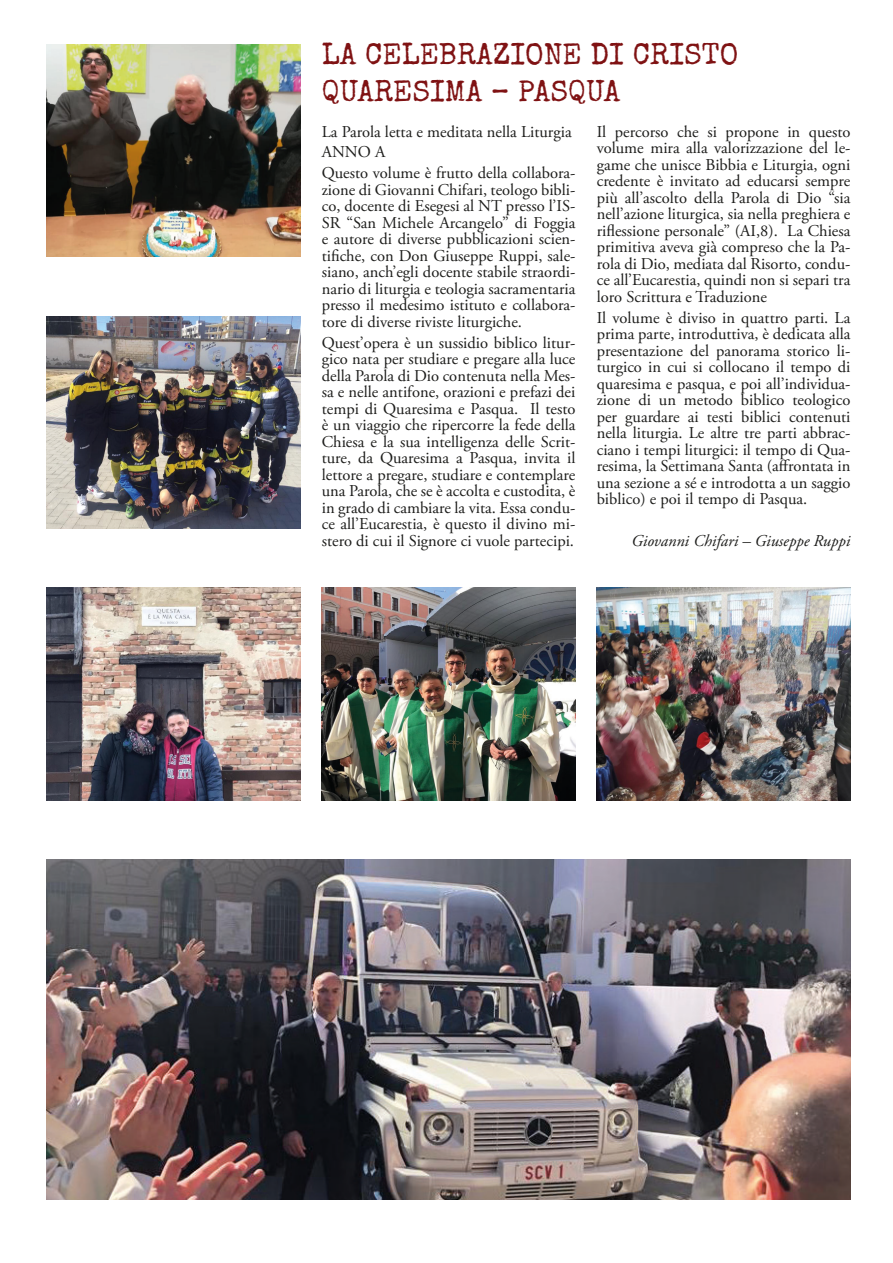
<style>
.page{position:relative;width:893px;height:1263px;background:#fff}
.page>*{position:absolute;margin:0;border:0;box-sizing:border-box;transform-origin:0 0}
.t1{font:30px/37.5px "Special Elite";color:#7f1213}
.t2{font:16.5px/16.5px "Adobe Garamond Pro";color:#1d1d1b;text-align:justify}
.t3{font:italic 16.5px "Adobe Garamond Pro";color:#1d1d1b}
</style>
<div class="page">
<img style="left:47px;top:44px;width:253px;height:213px">
<img style="left:47px;top:316px;width:253px;height:213px">
<img style="left:47px;top:588px;width:253px;height:212px">
<img style="left:322px;top:588px;width:253px;height:212px">
<img style="left:597px;top:588px;width:253px;height:212px">
<img style="left:47px;top:860px;width:803px;height:339px">
<h1 class="t1" style="left:322px;top:35px;width:418px">LA CELEBRAZIONE DI CRISTO<br>QUARESIMA – PASQUA</h1>
<p class="t2" style="left:322px;top:122px;width:255px;line-height:20.7px;text-align:left">La Parola letta e meditata nella Liturgia<br>ANNO A<br>Questo volume è frutto della collabora-</p>
<p class="t2" style="left:322px;top:182px;width:255px">zione di Giovanni Chifari, teologo bibli&shy;co, docente di Esegesi al NT presso l’IS-SR “San Michele Arcangelo” di Foggia e autore di diverse pubblicazioni scien&shy;tifiche, con Don Giuseppe Ruppi, sale&shy;siano, anch’egli docente stabile straordi&shy;nario di liturgia e teologia sacramentaria presso il medesimo istituto e collabora&shy;tore di diverse riviste liturgiche.</p>
<p class="t2" style="left:322px;top:335px;width:255px">Quest’opera è un sussidio biblico litur&shy;gico nata per studiare e pregare alla luce della Parola di Dio contenuta nella Mes&shy;sa e nelle antifone, orazioni e prefazi dei tempi di Quaresima e Pasqua. Il testo è un viaggio che ripercorre la fede della Chiesa e la sua intelligenza delle Scrit&shy;ture, da Quaresima a Pasqua, invita il lettore a pregare, studiare e contemplare una Parola, che se è accolta e custodita, è in grado di cambiare la vita. Essa condu&shy;ce all’Eucarestia, è questo il divino mi&shy;stero di cui il Signore ci vuole partecipi.</p>
<p class="t2" style="left:597px;top:124px;width:255px">Il percorso che si propone in questo volume mira alla valorizzazione del le&shy;game che unisce Bibbia e Liturgia, ogni credente è invitato ad educarsi sempre più all’ascolto della Parola di Dio “sia nell’azione liturgica, sia nella preghiera e riflessione personale” (AI,8). La Chiesa primitiva aveva già compreso che la Pa&shy;rola di Dio, mediata dal Risorto, condu&shy;ce all’Eucarestia, quindi non si separi tra loro Scrittura e Traduzione</p>
<p class="t2" style="left:597px;top:310px;width:255px">Il volume è diviso in quattro parti. La prima parte, introduttiva, è dedicata alla presentazione del panorama storico li&shy;turgico in cui si collocano il tempo di quaresima e pasqua, e poi all’individua&shy;zione di un metodo biblico teologico per guardare ai testi biblici contenuti nella liturgia. Le altre tre parti abbrac&shy;ciano i tempi liturgici: il tempo di Qua&shy;resima, la Settimana Santa (affrontata in una sezione a sé e introdotta a un saggio biblico) e poi il tempo di Pasqua.</p>
<p class="t3" style="left:631px;top:530px;width:221px">Giovanni Chifari – Giuseppe Ruppi</p>
</div>
